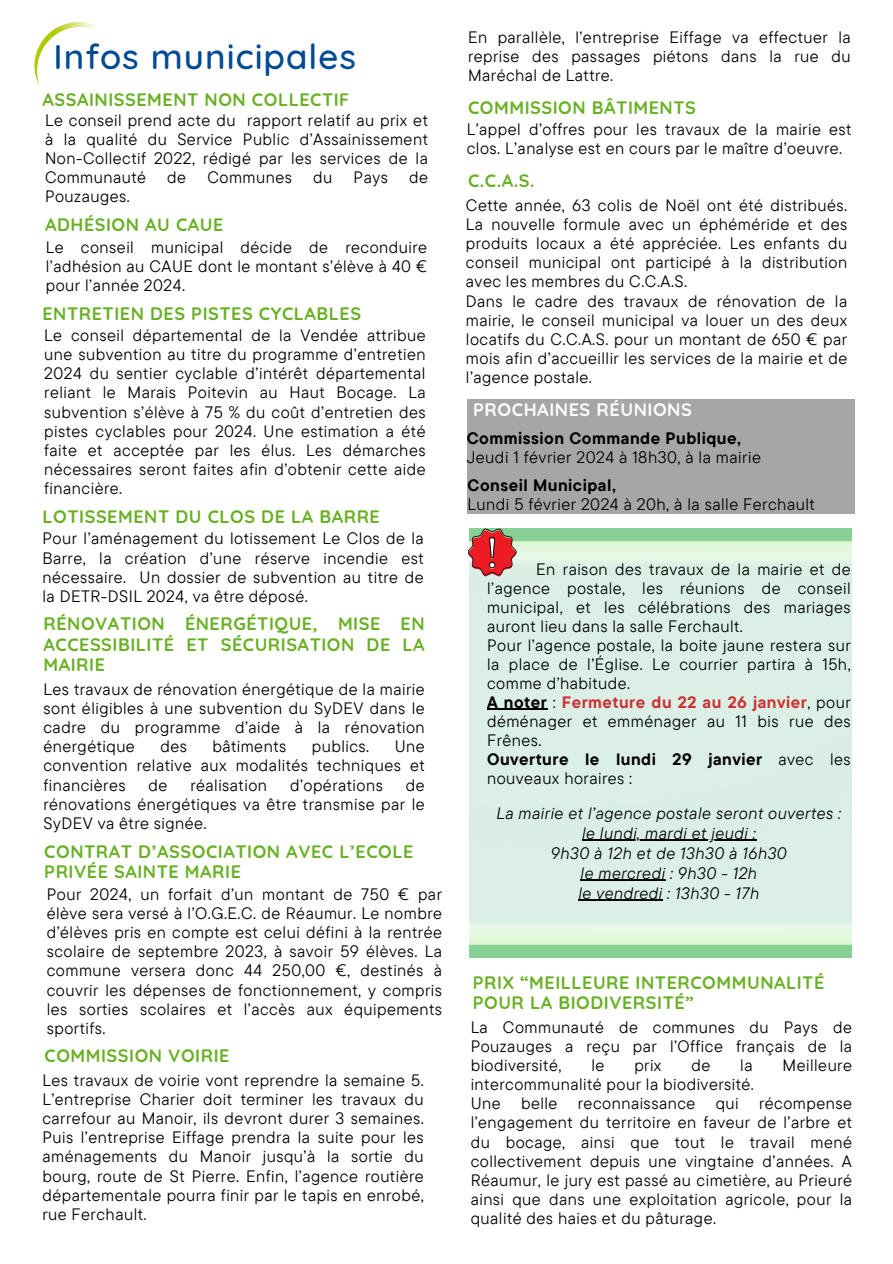
<style>
.page{position:relative;width:893px;height:1264px;background:#fff}
.page>*{position:absolute;margin:0;border:0;box-sizing:border-box;transform-origin:0 0}
.t1{font:500 34.95px "Quicksand";letter-spacing:.03em;color:#004b93}
.t2{font:700 18px/20.2px "Quicksand";letter-spacing:.03em;color:#68b024}
.t3{font:700 18px "Quicksand";letter-spacing:.03em;color:#fff}
.t4{font:16.5px/19.2px "TT Commons Pro";letter-spacing:.03em;color:#000;text-align:justify}
.t5{font:italic 16.5px "TT Commons Pro";letter-spacing:.03em;color:#000}
.t6{font:700 16.5px/19px "TT Commons Pro";letter-spacing:.03em;color:#000}
.s1{font-weight:700}
.s2{font-weight:700;color:#c33}
.s3{font-weight:400}
</style>
<div class="page">
<svg style="left:34px;top:21px;width:61px;height:63px"></svg>
<div style="left:466px;top:399px;width:388px;height:114px;background:#a6a6a6"></div>
<img style="left:469px;top:528px;width:382px;height:429px">
<svg style="left:468px;top:528px;width:48px;height:49px;background:#c95f5a"></svg>
<hr style="left:487px;top:708px;width:60px;height:1px;background:#000">
<hr style="left:582px;top:839px;width:174px;height:1px;background:#000">
<hr style="left:580px;top:879px;width:85px;height:1px;background:#000">
<hr style="left:578px;top:899px;width:84px;height:1px;background:#000">
<p class="t1" style="left:53px;top:34px;width:304px">Infos municipales</p>
<p class="t2" style="left:42px;top:89px;width:308px">ASSAINISSEMENT NON COLLECTIF</p>
<p class="t4" style="left:45px;top:110px;width:384px">Le conseil prend acte du rapport relatif au prix et à la qualité du Service Public d’Assainissement Non-Collectif 2022, rédigé par les services de la Communauté</p>
<p class="t4" style="left:167px;top:167px;width:20px">de</p>
<p class="t4" style="left:207px;top:167px;width:86px">Communes</p>
<p class="t4" style="left:313px;top:167px;width:21px">du</p>
<p class="t4" style="left:353px;top:167px;width:36px">Pays</p>
<p class="t4" style="left:409px;top:167px;width:20px">de</p>
<p class="t4" style="left:45px;top:187px;width:86px">Pouzauges.</p>
<p class="t2" style="left:45px;top:214px;width:180px">ADHÉSION AU CAUE</p>
<p class="t4" style="left:46px;top:237px;width:383px">Le conseil municipal décide de reconduire l’adhésion au CAUE dont le montant s’élève à 40 € pour l’année 2024.</p>
<p class="t2" style="left:42px;top:303px;width:320px">ENTRETIEN DES PISTES CYCLABLES</p>
<p class="t4" style="left:44px;top:325px;width:383px">Le conseil départemental de la Vendée attribue une subvention au titre du programme d’entretien 2024 du sentier cyclable d’intérêt départemental reliant le Marais Poitevin au Haut Bocage. La subvention s’élève à 75 % du coût d’entretien des pistes cyclables pour 2024. Une estimation a été faite et acceptée par les élus. Les démarches nécessaires seront faites afin d’obtenir cette aide financière.</p>
<p class="t2" style="left:43px;top:506px;width:339px">LOTISSEMENT DU CLOS DE LA BARRE</p>
<p class="t4" style="left:43px;top:528px;width:383px">Pour l’aménagement du lotissement Le Clos de la Barre, la création d’une réserve incendie est nécessaire. Un dossier de subvention au titre de la DETR-DSIL 2024, va être déposé.</p>
<p class="t2" style="left:43px;top:613px;width:383px;text-align:justify">RÉNOVATION ÉNERGÉTIQUE, MISE EN ACCESSIBILITÉ ET SÉCURISATION DE LA MAIRIE</p>
<p class="t4" style="left:43px;top:679px;width:383px">Les travaux de rénovation énergétique de la mairie sont éligibles à une subvention du SyDEV dans le cadre du programme d’aide à la rénovation énergétique</p>
<p class="t4" style="left:43px;top:736px;width:383px;text-indent:351px">Une convention relative aux modalités techniques et financières</p>
<p class="t4" style="left:160px;top:736px;width:28px">des</p>
<p class="t4" style="left:212px;top:736px;width:75px">bâtiments</p>
<p class="t4" style="left:312px;top:736px;width:59px">publics.</p>
<p class="t4" style="left:148px;top:774px;width:20px">de</p>
<p class="t4" style="left:190px;top:774px;width:78px">réalisation</p>
<p class="t4" style="left:290px;top:774px;width:94px">d’opérations</p>
<p class="t4" style="left:43px;top:774px;width:383px;text-indent:362px">de rénovations énergétiques va être transmise par le SyDEV va être signée.</p>
<p class="t2" style="left:44px;top:841px;width:370px">CONTRAT D’ASSOCIATION AVEC L’ECOLE<br>PRIVÉE SAINTE MARIE</p>
<p class="t4" style="left:47px;top:884px;width:396px">Pour 2024, un forfait d’un montant de 750 € par élève sera versé à l’O.G.E.C. de Réaumur. Le nombre d’élèves pris en compte est celui défini à la rentrée scolaire de septembre 2023, à savoir 59 élèves. La commune versera donc 44 250,00 €, destinés à couvrir les dépenses de fonctionnement, y compris les sorties scolaires et l’accès aux équipements sportifs.</p>
<p class="t2" style="left:44px;top:1045px;width:186px">COMMISSION VOIRIE</p>
<p class="t4" style="left:42px;top:1070px;width:383px">Les travaux de voirie vont reprendre la semaine 5.<br>L’entreprise Charier doit terminer les travaux du carrefour au Manoir, ils devront durer 3 semaines.<br>Puis l’entreprise Eiffage prendra la suite pour les aménagements du Manoir jusqu’à la sortie du bourg, route de St Pierre. Enfin, l’agence routière départementale pourra finir par le tapis en enrobé, rue Ferchault.</p>
<p class="t4" style="left:468px;top:27px;width:384px">En parallèle, l’entreprise Eiffage va effectuer la reprise des passages piétons dans la rue du Maréchal de Lattre.</p>
<p class="t2" style="left:468px;top:97px;width:229px">COMMISSION BÂTIMENTS</p>
<p class="t4" style="left:466px;top:119px;width:386px">L’appel d’offres pour les travaux de la mairie est clos. L’analyse est en cours par le maître d’oeuvre.</p>
<p class="t2" style="left:468px;top:170px;width:68px">C.C.A.S.</p>
<p class="t4" style="left:466px;top:195px;width:383px">Cette année, 63 colis de Noël ont été distribués.<br>La nouvelle formule avec un éphéméride et des produits locaux a été appréciée. Les enfants du conseil municipal ont participé à la distribution avec les membres du C.C.A.S.</p>
<p class="t4" style="left:466px;top:291px;width:383px">Dans le cadre des travaux de rénovation de la mairie, le conseil municipal va louer un des deux locatifs du C.C.A.S. pour un montant de 650 € par mois afin d’accueillir les services de la mairie et de l’agence postale.</p>
<p class="t3" style="left:473px;top:398px;width:220px">PROCHAINES RÉUNIONS</p>
<p class="t6" style="left:466px;top:428px;width:276px">Commission Commande Publique,</p>
<p class="t4" style="left:466px;top:447px;width:296px">Jeudi 1 février 2024 à 18h30, à la mairie</p>
<p class="t6" style="left:467px;top:475px;width:150px">Conseil Municipal,</p>
<p class="t4" style="left:467px;top:494px;width:349px">Lundi 5 février 2024 à 20h, à la salle Ferchault</p>
<p class="t4" style="left:487px;top:559px;width:365px;text-indent:49px">En raison des travaux de la mairie et de l’agence postale, les réunions de conseil municipal, et les célébrations des mariages auront lieu dans la salle Ferchault.</p>
<p class="t4" style="left:487px;top:635px;width:365px">Pour l’agence postale, la boite jaune restera sur la place de l’Église. Le courrier partira à 15h, comme d’habitude.</p>
<p class="t4" style="left:487px;top:692px;width:365px"><span class="s1">A noter</span> : <span class="s2">Fermeture du 22 au 26 janvier</span>, pour déménager et emménager au 11 bis rue des Frênes.</p>
<p class="t6" style="left:487px;top:749px;width:365px">Ouverture le lundi 29 janvier <span class="s3">avec les nouveaux horaires :</span></p>
<p class="t5" style="left:496px;top:802px;width:346px">La mairie et l’agence postale seront ouvertes :</p>
<p class="t5" style="left:582px;top:822px;width:175px">le lundi, mardi et jeudi :</p>
<p class="t5" style="left:551px;top:842px;width:237px">9h30 à 12h et de 13h30 à 16h30</p>
<p class="t5" style="left:580px;top:862px;width:178px">le mercredi : 9h30 - 12h</p>
<p class="t5" style="left:578px;top:882px;width:182px">le vendredi : 13h30 - 17h</p>
<p class="t2" style="left:472px;top:972px;width:353px">PRIX “MEILLEURE INTERCOMMUNALITÉ<br>POUR LA BIODIVERSITÉ”</p>
<p class="t4" style="left:470px;top:1016px;width:383px">La Communauté de communes du Pays de Pouzauges a reçu par l’Office français de la biodiversité,</p>
<p class="t4" style="left:591px;top:1055px;width:14px">le</p>
<p class="t4" style="left:634px;top:1055px;width:29px">prix</p>
<p class="t4" style="left:691px;top:1055px;width:20px">de</p>
<p class="t4" style="left:740px;top:1055px;width:14px">la</p>
<p class="t4" style="left:782px;top:1055px;width:71px">Meilleure</p>
<p class="t4" style="left:470px;top:1074px;width:285px">intercommunalité pour la biodiversité.</p>
<p class="t4" style="left:470px;top:1093px;width:383px">Une belle reconnaissance qui récompense l’engagement du territoire en faveur de l’arbre et du bocage, ainsi que tout le travail mené collectivement depuis une vingtaine d’années. A Réaumur, le jury est passé au cimetière, au Prieuré ainsi que dans une exploitation agricole, pour la qualité des haies et du pâturage.</p>
</div>
